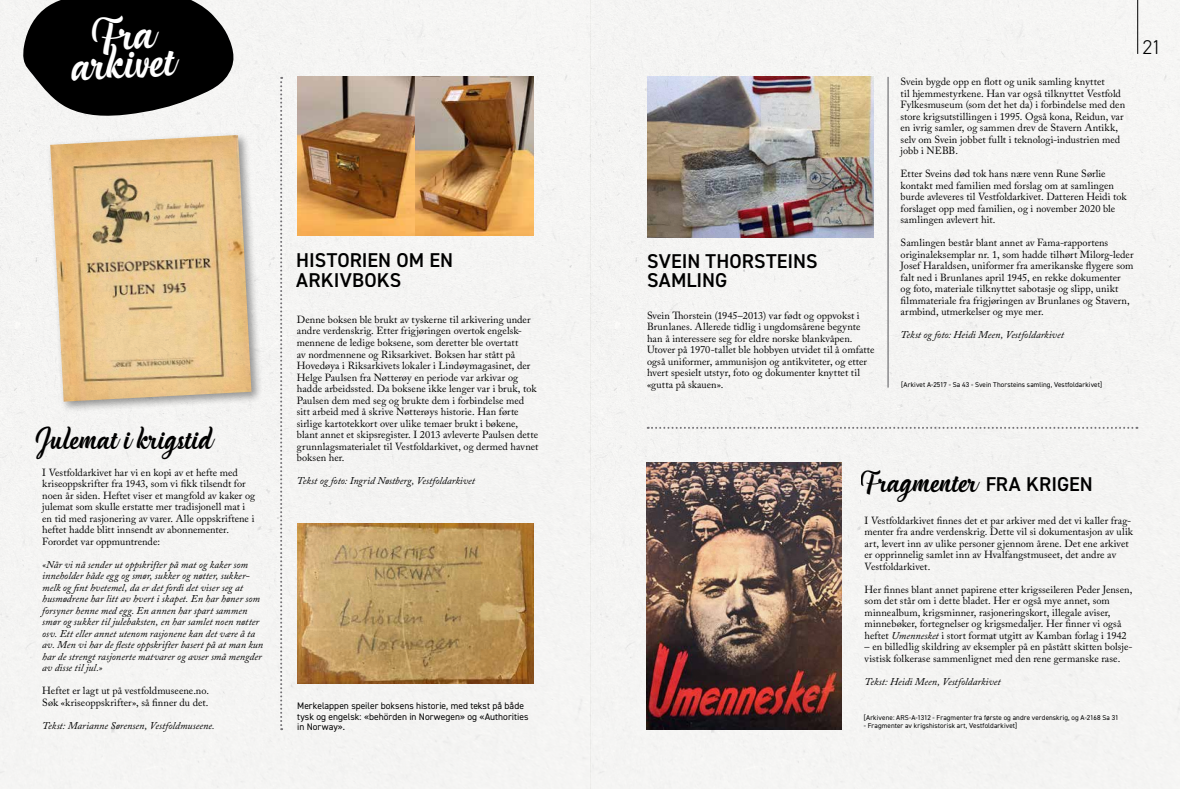
<style>
.page{position:relative;width:1180px;height:789px;background:#fff}
.page>*{position:absolute;margin:0;border:0;box-sizing:border-box;transform-origin:0 0}
.t1{font:41px "Handycheera";color:#fff}
.t2{font:26.5px "Handycheera";letter-spacing:.01em;color:#000}
.t3{font:26px "Handycheera";letter-spacing:.01em;color:#000}
.t4{font:600 20px/19.5px "DIN2014";letter-spacing:.005em;color:#000}
.t5{font:300 20px "DIN2014";color:#000}
.t6{font:10.3px/11.5px "Adobe Caslon Pro";letter-spacing:.005em;color:#000}
.t7{font:italic 10.3px/11.5px "Adobe Caslon Pro";color:#000}
.t8{font:9.5px/10.5px "DIN2014";letter-spacing:.005em;color:#000}
.t9{font:7px "DIN2014";letter-spacing:.01em;color:#000}
.s1{font-family:"DIN2014";font-weight:600;font-size:20px}
.s2{font-style:italic}
</style>
<div class="page">
<div style="left:0;top:0;width:590px;height:788px;background:#f4f4f3"></div>
<div style="left:590px;top:0;width:589px;height:788px;background:#f4f4f3"></div>
<hr style="left:1137px;top:0;width:1px;height:54px;background:#000">
<svg style="left:647px;top:426px;width:490px;height:2px"></svg>
<hr style="left:887px;top:77px;width:1px;height:310px;background:#56565a">
<img style="left:646px;top:462px;width:195px;height:266px">
<img style="left:647px;top:77px;width:226px;height:160px">
<img style="left:297px;top:523px;width:236px;height:160px">
<svg style="left:280px;top:77px;width:2px;height:652px"></svg>
<div style="left:47px;top:131px;width:216px;height:282px;background:#000;opacity:.4"></div>
<img style="left:50px;top:135px;width:201px;height:266px">
<img style="left:297px;top:77px;width:236px;height:159px">
<svg style="left:23px;top:0;width:211px;height:117px"></svg>
<h1 class="t1" style="left:69px;top:37px;width:105px;rotate:-3deg">arkivet</h1>
<h3 class="t5" style="left:1142px;top:35px;width:20px">21</h3>
<p class="t6" style="left:900px;top:76px;width:226px">Svein bygde opp en flott og unik samling knyttet<br>til hjemmestyrkene. Han var også tilknyttet Vestfold Fylkesmuseum (som det het da) i forbindelse med den store krigsutstillingen i 1995. Også kona, Reidun, var en ivrig samler, og sammen drev de Stavern Antikk, selv om Svein jobbet fullt i teknologi-industrien med jobb i NEBB.</p>
<p class="t6" style="left:900px;top:168px;width:227px">Etter Sveins død tok hans nære venn Rune Sørlie kontakt med familien med forslag om at samlingen burde avleveres til Vestfoldarkivet. Datteren Heidi tok forslaget opp med familien, og i november 2020 ble samlingen avlevert hit.</p>
<p class="t6" style="left:900px;top:237px;width:234px">Samlingen består blant annet av Fama-rapportens originaleksemplar nr. 1, som hadde tilhørt Milorg-leder Josef Haraldsen, uniformer fra amerikanske flygere som falt ned i Brunlanes april 1945, en rekke dokumenter<br>og foto, materiale tilknyttet sabotasje og slipp, unikt filmmateriale fra frigjøringen av Brunlanes og Stavern, armbind, utmerkelser og mye mer.</p>
<p class="t7" style="left:900px;top:329px;width:165px">Tekst og foto: Heidi Meen, Vestfoldarkivet</p>
<h3 class="t4" style="left:296px;top:250px;width:158px">HISTORIEN OM EN<br>ARKIVBOKS</h3>
<h3 class="t4" style="left:647px;top:250px;width:172px">SVEIN THORSTEINS<br>SAMLING</h3>
<p class="t6" style="left:647px;top:309px;width:229px">Svein Thorstein (1945–2013) var født og oppvokst i Brunlanes. Allerede tidlig i ungdomsårene begynte han å interessere seg for eldre norske blankvåpen.<br>Utover på 1970-tallet ble hobbyen utvidet til å omfatte også uniformer, ammunisjon og antikviteter, og etter hvert spesielt utstyr, foto og dokumenter knyttet til «gutta på skauen».</p>
<p class="t6" style="left:297px;top:313px;width:243px">Denne boksen ble brukt av tyskerne til arkivering under andre verdenskrig. Etter frigjøringen overtok engelsk&shy;mennene de ledige boksene, som deretter ble overtatt<br>av nordmennene og Riksarkivet. Boksen har stått på Hovedøya i Riksarkivets lokaler i Lindøymagasinet, der Helge Paulsen fra Nøtterøy en periode var arkivar og hadde arbeidssted. Da boksene ikke lenger var i bruk, tok Paulsen dem med seg og brukte dem i forbindelse med sitt arbeid med å skrive Nøtterøys historie. Han førte sirlige kartotekkort over ulike temaer brukt i bøkene, blant annet et skipsregister. I 2013 avleverte Paulsen dette grunnlagsmaterialet til Vestfoldarkivet, og dermed havnet boksen her.</p>
<p class="t7" style="left:297px;top:474px;width:179px">Tekst og foto: Ingrid Nøstberg, Vestfoldarkivet</p>
<p class="t9" style="left:901px;top:379px;width:202px">[Arkivet A-2517 - Sa 43 - Svein Thorsteins samling, Vestfoldarkivet]</p>
<h2 class="t2" style="left:33px;top:420px;width:180px">Julemat i krigstid</h2>
<p class="t6" style="left:42px;top:466px;width:214px">I Vestfoldarkivet har vi en kopi av et hefte med kriseoppskrifter fra 1943, som vi fikk tilsendt for noen år siden. Heftet viser et mangfold av kaker og julemat som skulle erstatte mer tradisjonell mat i en tid med rasjonering av varer. Alle oppskriftene i heftet hadde blitt innsendt av abonnementer.<br>Forordet var oppmuntrende:</p>
<p class="t7" style="left:42px;top:558px;width:222px">«Når vi nå sender ut oppskrifter på mat og kaker som inneholder både egg og smør, sukker og nøtter, sukker&shy;melk og fint hvetemel, da er det fordi det viser seg at husmødrene har litt av hvert i skapet. En har høner som forsyner henne med egg. En annen har spart sammen smør og sukker til julebaksten, en har samlet noen nøtter osv. Ett eller annet utenom rasjonene kan det være å ta av. Men vi har de fleste oppskrifter basert på at man kun har de strengt rasjonerte matvarer og avser små mengder av disse til jul.»</p>
<p class="t6" style="left:42px;top:684px;width:168px">Heftet er lagt ut på vestfoldmuseene.no.<br>Søk «kriseoppskrifter», så finner du det.</p>
<p class="t7" style="left:42px;top:719px;width:174px">Tekst: Marianne Sørensen, Vestfoldmuseene.</p>
<h3 class="t3" style="left:858px;top:464px;width:235px">Fragmenter <span class="s1">FRA KRIGEN</span></h3>
<p class="t6" style="left:864px;top:514px;width:270px">I Vestfoldarkivet finnes det et par arkiver med det vi kaller frag&shy;menter fra andre verdenskrig. Dette vil si dokumentasjon av ulik art, levert inn av ulike personer gjennom årene. Det ene arkivet er opprinnelig samlet inn av Hvalfangstmuseet, det andre av Vestfoldarkivet.</p>
<p class="t6" style="left:864px;top:583px;width:269px">Her finnes blant annet papirene etter krigsseileren Peder Jensen, som det står om i dette bladet. Her er også mye annet, som minnealbum, krigsminner, rasjoneringskort, illegale aviser, minnebøker, fortegnelser og krigsmedaljer. Her finner vi også heftet <span class="s2">Umennesket</span> i stort format utgitt av Kamban forlag i 1942</p>
<p class="t6" style="left:864px;top:640px;width:269px">– en billedlig skildring av eksempler på en påstått skitten bolsje&shy;vistisk folkerase sammenlignet med den rene germanske rase.</p>
<p class="t7" style="left:864px;top:675px;width:137px">Tekst: Heidi Meen, Vestfoldarkivet</p>
<p class="t8" style="left:297px;top:699px;width:233px">Merkelappen speiler boksens historie, med tekst på både tysk og engelsk: «behörden in Norwegen» og «Authorities in Norway».</p>
<p class="t9" style="left:863px;top:712px;width:256px">[Arkivene: ARS-A-1312 - Fragmenter fra første og andre verdenskrig, og A-2168 Sa 31</p>
<p class="t9" style="left:863px;top:720px;width:155px">- Fragmenter av krigshistorisk art, Vestfoldarkivet]</p>
</div>
